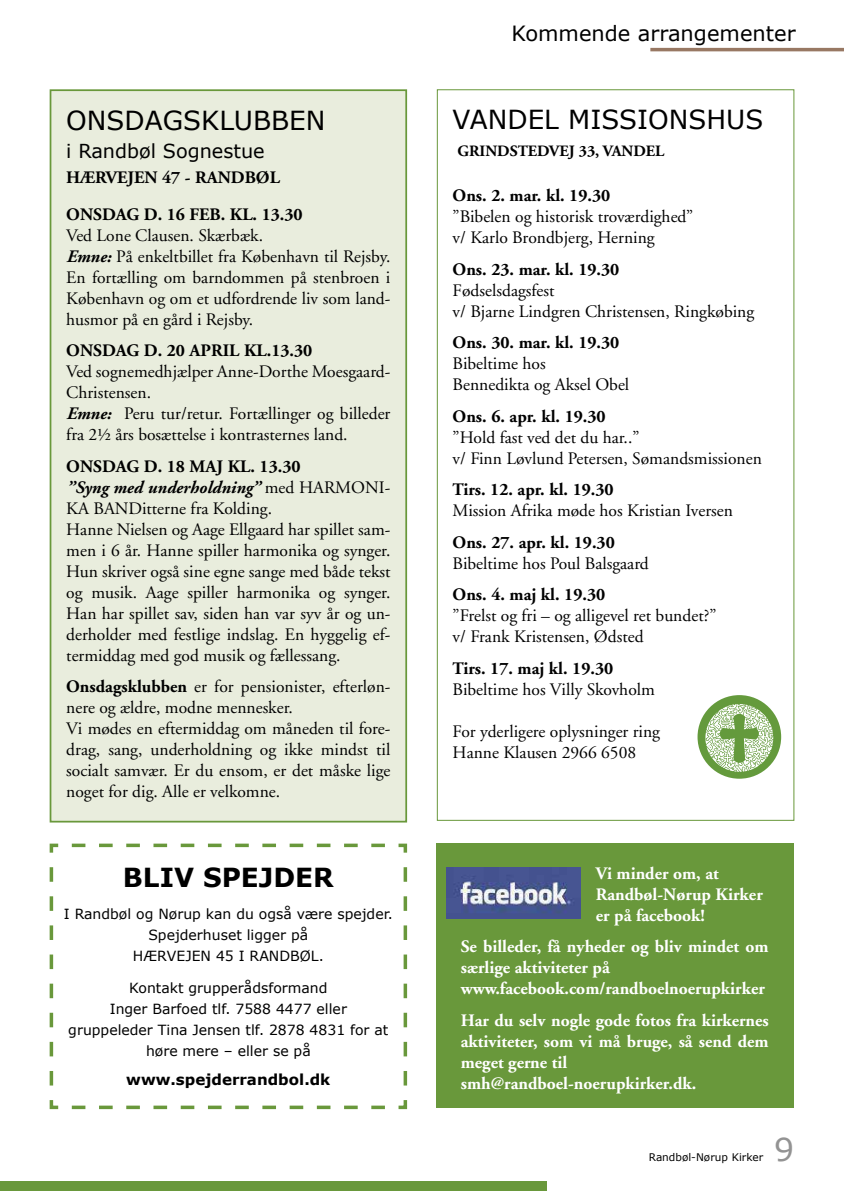
<style>
.page{position:relative;width:844px;height:1191px;background:#fff}
.page>*{position:absolute;margin:0;border:0;box-sizing:border-box;transform-origin:0 0}
.t1{font:31.5px "Verdana";color:#939393}
.t2{font:26.25px "Verdana";color:#000}
.t3{font:700 26.25px "Verdana";color:#000}
.t4{font:21px "Verdana";color:#000}
.t5{font:19.25px "Verdana";color:#000}
.t6{font:17.5px/21px "Adobe Garamond";color:#000}
.t7{font:700 17.5px/21px "Adobe Garamond";color:#fff}
.t8{font:700 17.5px/36.8px "Adobe Garamond";color:#000}
.t9{font:700 15.75px "Adobe Garamond";color:#000}
.t10{font:700 15.05px "Verdana";color:#000}
.t11{font:14px/21px "Verdana";color:#000;text-align:center}
.t12{font:10.5px "Verdana";color:#000}
.s1{font-weight:700;font-style:italic}
.s2{font-weight:700}
</style>
<div class="page">
<div style="left:0;top:1181px;width:546px;height:10px;background:#69983b"></div>
<hr style="left:650px;top:48px;width:193px;height:3px;background:#987863">
<div style="left:50px;top:90px;width:356px;height:731px;background:#e9eddd"></div>
<div style="left:50px;top:89px;width:357px;height:733px;border:2px solid #69983b"></div>
<svg style="left:49px;top:843px;width:359px;height:267px"></svg>
<div style="left:436px;top:843px;width:357px;height:265px;background:#69983b"></div>
<img style="left:446px;top:867px;width:134px;height:51px">
<div style="left:697px;top:695px;width:84px;height:83px;background:#649a3c;border-radius:42px"></div>
<svg style="left:705px;top:704px;width:68px;height:67px"></svg>
<h2 class="t2" style="left:66px;top:104px;width:255px">Onsdagsklubben</h2>
<p class="t5" style="left:66px;top:139px;width:200px">i Randbøl Sognestue</p>
<p class="t8" style="left:66px;top:159px;width:238px">Hærvejen 47 - Randbøl<br>Onsdag d. 16 feb. Kl. 13.30</p>
<p class="t6" style="left:66px;top:225px;width:325px">Ved Lone Clausen. Skærbæk.<br><span class="s1">Emne:</span> På enkeltbillet fra København til Rejsby.<br>En fortælling om barndommen på stenbroen i København og om et udfordrende liv som land&shy;husmor på en gård i Rejsby.</p>
<p class="t8" style="left:66px;top:332px;width:247px">Onsdag d. 20 april kl.13.30</p>
<p class="t6" style="left:66px;top:361px;width:325px">Ved sognemedhjælper Anne-Dorthe Moesgaard-Christensen.<br><span class="s1">Emne:</span> Peru tur/retur. Fortællinger og billeder fra 2½ års bosættelse i kontrasternes land.</p>
<p class="t6" style="left:66px;top:456px;width:325px"><span class="s2">Onsdag d. 18 maj kl. 13.30<br></span><span class="s1">”Syng med underholdning”</span> med HARMONI-KA BANDitterne fra Kolding.<br>Hanne Nielsen og Aage Ellgaard har spillet sam&shy;men i 6 år. Hanne spiller harmonika og synger.<br>Hun skriver også sine egne sange med både tekst og musik. Aage spiller harmonika og synger.<br>Han har spillet sav, siden han var syv år og un&shy;derholder med festlige indslag. En hyggelig ef&shy;termiddag med god musik og fællessang.</p>
<p class="t6" style="left:66px;top:676px;width:325px"><span class="s2">Onsdagsklubben</span> er for pensionister, efterløn&shy;nere og ældre, modne mennesker.<br>Vi mødes en eftermiddag om måneden til fore&shy;drag, sang, underholdning og ikke mindst til socialt samvær. Er du ensom, er det måske lige noget for dig. Alle er velkomne.</p>
<h2 class="t3" style="left:123px;top:861px;width:212px">Bliv spejder</h2>
<p class="t11" style="left:64px;top:903px;width:330px">I Randbøl og Nørup kan du også være spejder.<br>Spejderhuset ligger på<br>Hærvejen 45 i Ran dbøl.</p>
<p class="t11" style="left:68px;top:977px;width:321px">Kontakt grupperådsformand<br>Inger Barfoed tlf. 7588 4477 eller gruppeleder Tina Jensen tlf. 2878 4831 for at høre mere – eller se på</p>
<p class="t10" style="left:126px;top:1070px;width:205px">www.spejderrandbol.dk</p>
<p class="t4" style="left:511px;top:20px;width:285px">Kommende arrangementer</p>
<h2 class="t2" style="left:452px;top:103px;width:312px">Van del Missionshus</h2>
<p class="t9" style="left:457px;top:142px;width:208px">Grindstedvej 33, Vandel</p>
<p class="t8" style="left:452px;top:178px;width:159px">Ons. 2. mar. kl. 19.30</p>
<p class="t6" style="left:452px;top:207px;width:242px">”Bibelen og historisk troværdighed” v/ Karlo Brondbjerg, Herning</p>
<p class="t8" style="left:452px;top:251px;width:168px">Ons. 23. mar. kl. 19.30</p>
<p class="t6" style="left:452px;top:280px;width:303px">Fødselsdagsfest<br>v/ Bjarne Lindgren Christensen, Ringkøbing</p>
<p class="t8" style="left:452px;top:325px;width:168px">Ons. 30. mar. kl. 19.30</p>
<p class="t6" style="left:452px;top:354px;width:178px">Bibeltime hos<br>Bennedikta og Aksel Obel</p>
<p class="t8" style="left:452px;top:398px;width:154px">Ons. 6. apr. kl. 19.30</p>
<p class="t6" style="left:452px;top:427px;width:310px">”Hold fast ved det du har..”<br>v/ Finn Løvlund Petersen, Sømandsmissionen</p>
<p class="t8" style="left:452px;top:472px;width:162px">Tirs. 12. apr. kl. 19.30</p>
<p class="t6" style="left:452px;top:501px;width:282px">Mission Afrika møde hos Kristian Iversen</p>
<p class="t8" style="left:452px;top:524px;width:164px">Ons. 27. apr. kl. 19.30</p>
<p class="t6" style="left:452px;top:553px;width:198px">Bibeltime hos Poul Balsgaard</p>
<p class="t8" style="left:452px;top:577px;width:154px">Ons. 4. maj kl. 19.30</p>
<p class="t6" style="left:452px;top:606px;width:265px">”Frelst og fri – og alligevel ret bundet?” v/ Frank Kristensen, Ødsted</p>
<p class="t8" style="left:452px;top:650px;width:162px">Tirs. 17. maj kl. 19.30</p>
<p class="t6" style="left:452px;top:679px;width:204px">Bibeltime hos Villy Skovholm</p>
<p class="t6" style="left:452px;top:721px;width:209px">For yderligere oplysninger ring<br>Hanne Klausen 2966 6508</p>
<p class="t7" style="left:595px;top:863px;width:168px">Vi minder om, at<br>Randbøl-Nørup Kirker er på facebook!</p>
<p class="t7" style="left:460px;top:936px;width:309px">Se billeder, få nyheder og bliv mindet om særlige aktiviteter på www.facebook.com/randboelnoerupkirker</p>
<p class="t7" style="left:460px;top:1010px;width:309px">Har du selv nogle gode fotos fra kirkernes aktiviteter, som vi må bruge, så send dem meget gerne til smh@randboel-noerupkirker.dk.</p>
<p class="t12" style="left:648px;top:1150px;width:116px">Randbøl-Nørup Kirker</p>
<h1 class="t1" style="left:774px;top:1129px;width:22px">9</h1>
</div>
